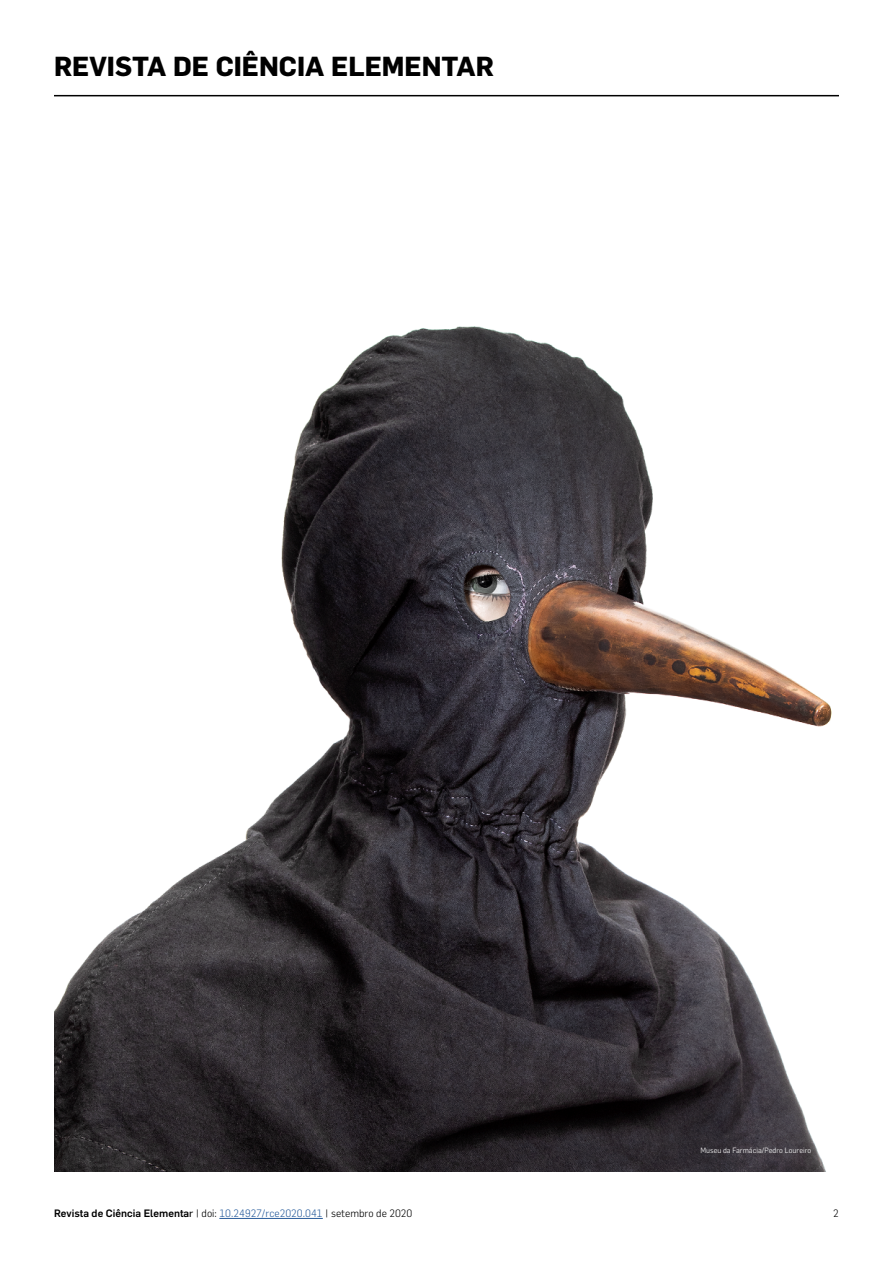
<style>
.page{position:relative;width:893px;height:1263px;background:#fff}
.page>*{position:absolute;margin:0;border:0;box-sizing:border-box;transform-origin:0 0}
.t1{font:700 27px "Flama";color:#000}
.t2{font:500 10.5px "Flama";color:#000}
.t3{font:300 10.5px "Flama";color:#000}
.t4{font:300 7.5px "Flama";color:#fff}
.s1{font-weight:400}
.s2{font-weight:300}
.s3{font-weight:300;color:#275b9b}
</style>
<div class="page">
<hr style="left:54px;top:95px;width:785px;height:1px;background:#000">
<hr style="left:219px;top:1218px;width:104px;height:1px;background:#275b9b">
<img style="left:54px;top:326px;width:778px;height:845px">
<h1 class="t1" style="left:54px;top:50px;width:441px">REVISTA DE CIÊNCIA ELEMENTAR</h1>
<p class="t4" style="left:700px;top:1146px;width:112px">Museu da Farmácia/Pedro Loureiro</p>
<p class="t2" style="left:54px;top:1207px;width:360px">Revista de Ciência Elementa<span class="s1">r</span> <span class="s2">| doi:</span> <span class="s3">10.24927/rce2020.041</span> <span class="s2">| setembro de 2020</span></p>
<p class="t3" style="left:833px;top:1207px;width:7px">2</p>
</div>
